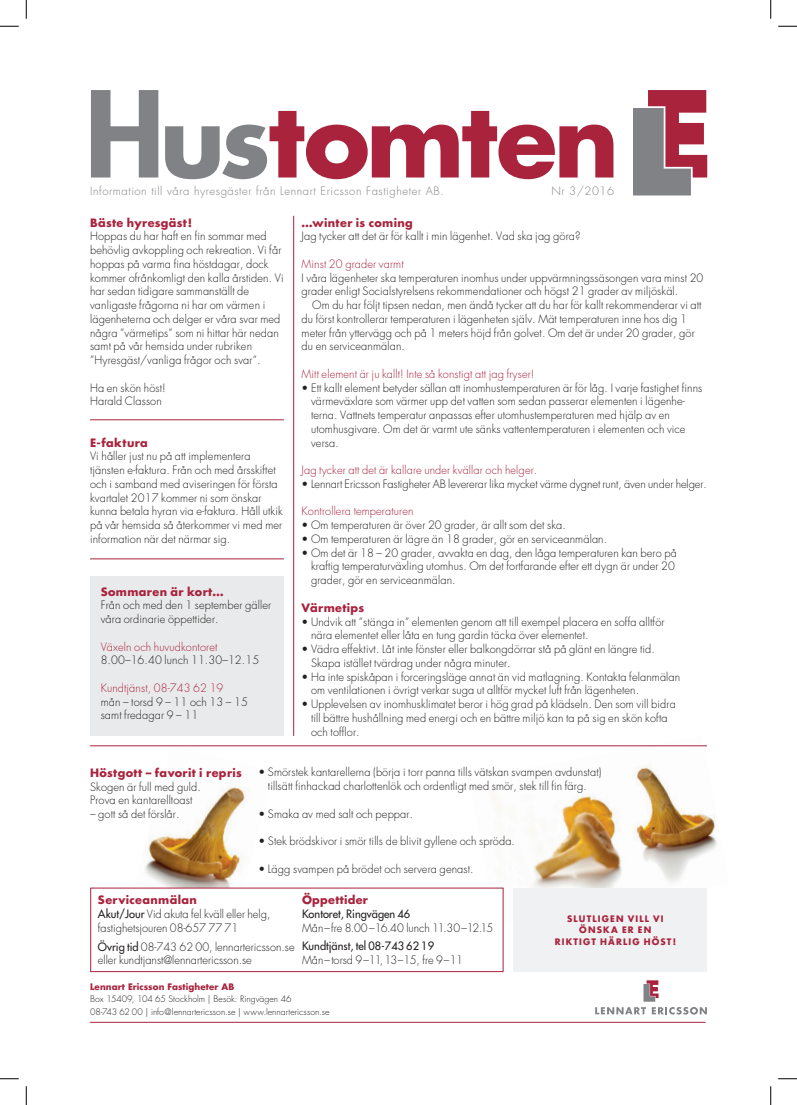
<style>
.page{position:relative;width:797px;height:1105px;background:#fff}
.page>*{position:absolute;margin:0;border:0;box-sizing:border-box;transform-origin:0 0}
.t1{font:300 11.25px/13.8px "Futura";letter-spacing:.01em;color:#231f20}
.t2{font:300 11.25px "Futura";letter-spacing:.01em;color:#a9233d}
.t3{font:700 11.25px "Futura";letter-spacing:.03em;color:#a9233d}
.t4{font:300 11.25px "Futura";letter-spacing:.05em;color:#808285}
.t5{font:11.25px "Futura";color:#231f20}
.t6{font:300 8.75px/12.5px "Futura";letter-spacing:.005em;color:#231f20}
.t7{font:700 8.75px/11.2px "Futura";letter-spacing:.13em;color:#a9233d;text-align:center}
.t8{font:700 8.75px "Futura";letter-spacing:.01em;color:#a9233d}
.s1{font-weight:700;color:#a9233d}
.s2{font-weight:400}
</style>
<div class="page">
<hr style="left:90px;top:1022px;width:615px;height:1px;background:#a9233d">
<svg style="left:595px;top:980px;width:112px;height:34px"></svg>
<img style="left:469px;top:745px;width:248px;height:182px">
<img style="left:126px;top:745px;width:148px;height:143px">
<hr style="left:293px;top:216px;width:1px;height:520px;background:#a9233d">
<svg style="left:91px;top:90px;width:67px;height:87px"></svg>
<svg style="left:165px;top:111px;width:448px;height:68px"></svg>
<svg style="left:633px;top:90px;width:74px;height:105px"></svg>
<hr style="left:90px;top:420px;width:194px;height:1px;background:#a9233d">
<hr style="left:90px;top:559px;width:194px;height:1px;background:#a9233d">
<hr style="left:90px;top:746px;width:617px;height:1px;background:#a9233d">
<div style="left:91px;top:888px;width:412px;height:83px;background:#fff"></div>
<div style="left:90px;top:888px;width:413px;height:84px;border:1px solid #a9233d"></div>
<div style="left:513px;top:888px;width:194px;height:84px;background:#f0f1f2"></div>
<div style="left:90px;top:576px;width:194px;height:159px;background:#e9eaeb"></div>
<svg style="left:0;top:25px;width:19px;height:2px"></svg>
<svg style="left:778px;top:25px;width:19px;height:2px"></svg>
<svg style="left:0;top:1078px;width:19px;height:1px"></svg>
<svg style="left:778px;top:1078px;width:19px;height:1px"></svg>
<svg style="left:25px;top:0;width:2px;height:19px"></svg>
<svg style="left:25px;top:1086px;width:2px;height:19px"></svg>
<svg style="left:770px;top:0;width:1px;height:19px"></svg>
<svg style="left:770px;top:1086px;width:1px;height:19px"></svg>
<p class="t4" style="left:90px;top:185px;width:355px">Information till våra hyresgäster från Lennart Ericsson Fastigheter AB.</p>
<p class="t4" style="left:551px;top:185px;width:64px">Nr 3/2016</p>
<p class="t3" style="left:90px;top:215px;width:104px">Bäste hyresgäst!</p>
<p class="t1" style="left:90px;top:230px;width:195px">Hoppas du har haft en fin sommar med behövlig avkoppling och rekreation. Vi får hoppas på varma fina höstdagar, dock kommer ofrånkomligt den kalla årstiden. Vi har sedan tidigare sammanställt de vanligaste frågorna ni har om värmen i lägenheterna och delger er våra svar med några ”värmetips” som ni hittar här nedan samt på vår hemsida under rubriken ”Hyresgäst/vanliga frågor och svar”.</p>
<p class="t1" style="left:90px;top:381px;width:77px">Ha en skön höst!<br>Harald Classon</p>
<p class="t3" style="left:90px;top:435px;width:59px">E-faktura</p>
<p class="t1" style="left:90px;top:450px;width:194px">Vi håller just nu på att implementera tjänsten e-faktura. Från och med årsskiftet och i samband med aviseringen för första kvartalet 2017 kommer ni som önskar kunna betala hyran via e-faktura. Håll utkik på vår hemsida så återkommer vi med mer information när det närmar sig.</p>
<p class="t3" style="left:101px;top:584px;width:124px">Sommaren är kort…</p>
<p class="t1" style="left:101px;top:599px;width:172px">Från och med den 1 september gäller våra ordinarie öppettider.</p>
<p class="t2" style="left:101px;top:640px;width:118px">Växeln och huvudkontoret</p>
<p class="t1" style="left:101px;top:654px;width:160px">8.00–16.40 lunch 11.30–12.15</p>
<p class="t2" style="left:101px;top:681px;width:124px">Kundtjänst, 08-743 62 19</p>
<p class="t1" style="left:101px;top:695px;width:149px">mån – torsd 9 – 11 och 13 – 15 samt fredagar 9 – 11</p>
<p class="t3" style="left:301px;top:215px;width:113px">…winter is coming</p>
<p class="t1" style="left:301px;top:230px;width:280px">Jag tycker att det är för kallt i min lägenhet. Vad ska jag göra?</p>
<p class="t2" style="left:301px;top:257px;width:104px">Minst 20 grader varmt</p>
<p class="t1" style="left:301px;top:271px;width:403px">I våra lägenheter ska temperaturen inomhus under uppvärmningssäsongen vara minst 20 grader enligt Socialstyrelsens rekommendationer och högst 21 grader av miljöskäl.</p>
<p class="t1" style="left:301px;top:299px;width:401px;text-indent:11px">Om du har följt tipsen nedan, men ändå tycker att du har för kallt rekommenderar vi att du först kontrollerar temperaturen i lägenheten själv. Mät temperaturen inne hos dig 1 meter från yttervägg och på 1 meters höjd från golvet. Om det är under 20 grader, gör du en serviceanmälan.</p>
<p class="t2" style="left:301px;top:367px;width:234px">Mitt element är ju kallt! Inte så konstigt att jag fryser!</p>
<p class="t1" style="left:311px;top:381px;width:393px;text-indent:-9px">• Ett kallt element betyder sällan att inomhustemperaturen är för låg. I varje fastighet finns värmeväxlare som värmer upp det vatten som sedan passerar elementen i lägenhe&shy;terna. Vattnets temperatur anpassas efter utomhustemperaturen med hjälp av en utomhusgivare. Om det är varmt ute sänks vattentemperaturen i elementen och vice versa.</p>
<p class="t2" style="left:301px;top:463px;width:237px">Jag tycker att det är kallare under kvällar och helger.</p>
<p class="t1" style="left:301px;top:477px;width:407px">• Lennart Ericsson Fastigheter AB levererar lika mycket värme dygnet runt, även under helger.</p>
<p class="t2" style="left:301px;top:504px;width:113px">Kontrollera temperaturen</p>
<p class="t1" style="left:301px;top:519px;width:266px">• Om temperaturen är över 20 grader, är allt som det ska.</p>
<p class="t1" style="left:301px;top:532px;width:307px">• Om temperaturen är lägre än 18 grader, gör en serviceanmälan.</p>
<p class="t1" style="left:311px;top:546px;width:367px;text-indent:-9px">• Om det är 18 – 20 grader, avvakta en dag, den låga temperaturen kan bero på kraftig temperaturväxling utomhus. Om det fortfarande efter ett dygn är under 20 grader, gör en serviceanmälan.</p>
<p class="t3" style="left:301px;top:600px;width:64px">Värmetips</p>
<p class="t1" style="left:311px;top:615px;width:355px;text-indent:-9px">• Undvik att ”stänga in” elementen genom att till exempel placera en soffa alltför nära elementet eller låta en tung gardin täcka över elementet.</p>
<p class="t1" style="left:311px;top:642px;width:345px;text-indent:-9px">• Vädra effektivt. Låt inte fönster eller balkongdörrar stå på glänt en längre tid.<br>Skapa istället tvärdrag under några minuter.</p>
<p class="t1" style="left:311px;top:670px;width:371px;text-indent:-9px">• Ha inte spiskåpan i forceringsläge annat än vid matlagning. Kontakta felanmälan om ventilationen i övrigt verkar suga ut alltför mycket luft från lägenheten.</p>
<p class="t1" style="left:311px;top:697px;width:366px;text-indent:-9px">• Upplevelsen av inomhusklimatet beror i hög grad på klädseln. Den som vill bidra till bättre hushållning med energi och en bättre miljö kan ta på sig en skön kofta och tofflor.</p>
<p class="t3" style="left:90px;top:765px;width:153px">Höstgott – favorit i repris</p>
<p class="t1" style="left:90px;top:780px;width:112px">Skogen är full med guld.<br>Prova en kantarelltoast</p>
<p class="t1" style="left:90px;top:807px;width:91px">– gott så det förslår.</p>
<p class="t1" style="left:258px;top:766px;width:344px;text-align:center">• Smörstek kantarellerna (börja i torr panna tills vätskan svampen avdunstat) tillsätt finhackad charlottenlök och ordentligt med smör, stek till fin färg.</p>
<p class="t1" style="left:258px;top:807px;width:156px">• Smaka av med salt och peppar.</p>
<p class="t1" style="left:258px;top:834px;width:258px">• Stek brödskivor i smör tills de blivit gyllene och spröda.</p>
<p class="t1" style="left:258px;top:862px;width:217px">• Lägg svampen på brödet och servera genast.</p>
<p class="t3" style="left:302px;top:892px;width:67px">Öppettider</p>
<p class="t5" style="left:302px;top:907px;width:110px">Kontoret, Ringvägen 46</p>
<p class="t1" style="left:302px;top:921px;width:193px">Mån–fre 8.00–16.40 lunch 11.30–12.15</p>
<p class="t5" style="left:302px;top:939px;width:133px">Kundtjänst, tel 08-743 62 19</p>
<p class="t1" style="left:302px;top:953px;width:162px">Mån–torsd 9–11, 13–15, fre 9–11</p>
<p class="t1" style="left:98px;top:894px;width:174px"><span class="s1">Serviceanmälan<br></span><span class="s2">Akut/Jour</span> Vid akuta fel kväll eller helg, fastighetsjouren 08-657 77 71</p>
<p class="t1" style="left:98px;top:940px;width:198px"><span class="s2">Övrig tid</span> 08-743 62 00, lennartericsson.se eller kundtjanst@lennartericsson.se</p>
<p class="t8" style="left:90px;top:980px;width:146px">Lennart Ericsson Fastigheter AB</p>
<p class="t6" style="left:90px;top:993px;width:241px">Box 15409, 104 65 Stockholm | Besök: Ringvägen 46<br>08-743 62 00 | info@lennartericsson.se | www.lennartericsson.se</p>
<p class="t7" style="left:554px;top:913px;width:123px">SLUTLIGEN VILL VI<br>ÖNSKA ER EN<br>RIKTIGT HÄRLIG HÖST!</p>
</div>
